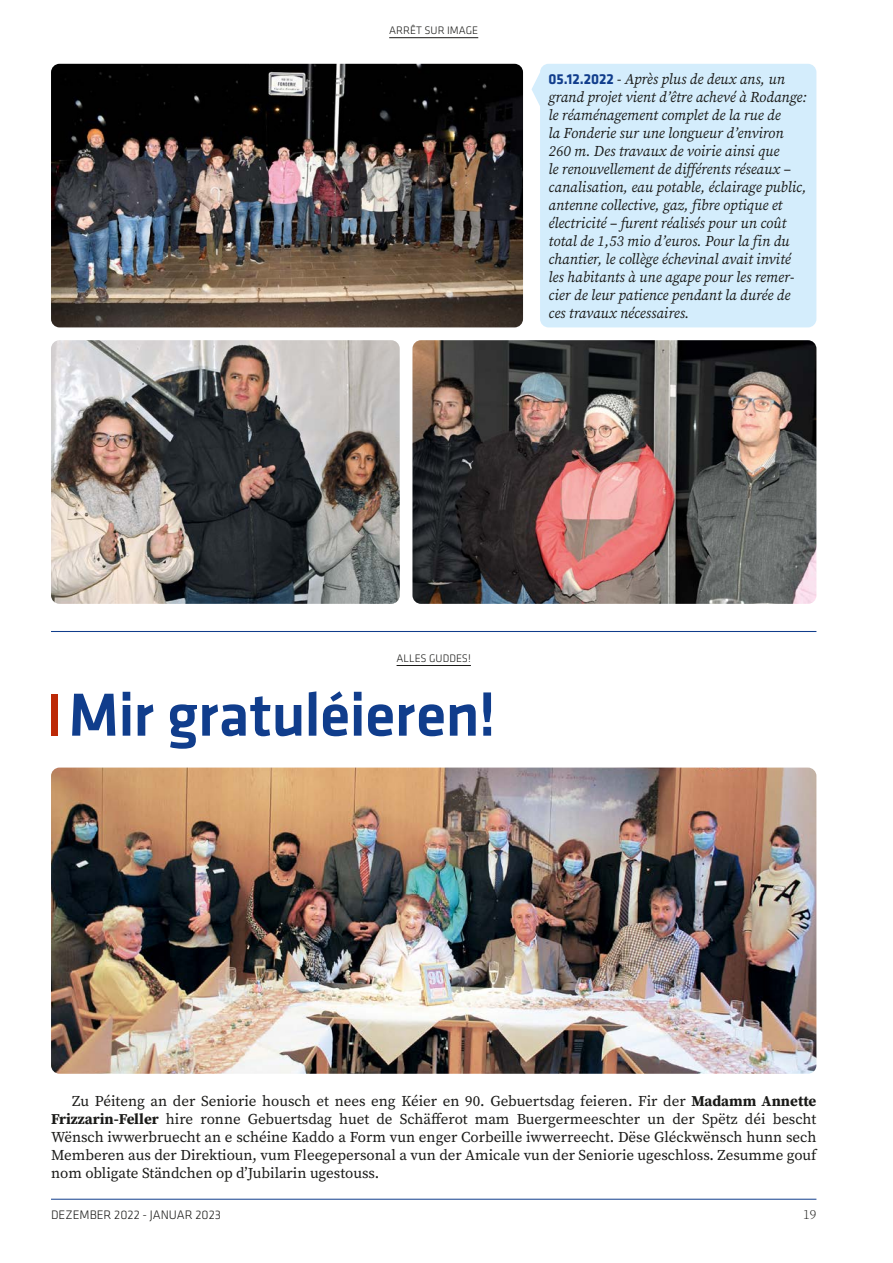
<style>
.page{position:relative;width:893px;height:1263px;background:#fff}
.page>*{position:absolute;margin:0;border:0;box-sizing:border-box;transform-origin:0 0}
.t1{font:500 63px "Klavika";letter-spacing:-.01em;color:#103d8c}
.t2{font:italic 15px/18px "Source Serif Pro";color:#1a1a18}
.t3{font:15px/18px "Source Serif Pro";color:#1a1a18;text-align:justify}
.t4{font:300 13.5px "Source Serif Pro";color:#1a1a18}
.t5{font:300 12.75px "Klavika";color:#1a1a18}
.t6{font:300 11.25px "Klavika";color:#1a1a18}
.s1{font-family:"Klavika";font-weight:700;font-style:normal;color:#103d8c}
.s2{font-weight:700}
</style>
<div class="page">
<hr style="left:51px;top:1199px;width:765px;height:1px;background:#103d8c">
<hr style="left:389px;top:37px;width:89px;height:1px;background:#1a1a18">
<hr style="left:397px;top:665px;width:74px;height:1px;background:#1a1a18">
<div style="left:51px;top:694px;width:6px;height:42px;background:#bc2906"></div>
<img style="left:51px;top:767px;width:765px;height:307px">
<hr style="left:51px;top:631px;width:765px;height:1px;background:#103d8c">
<img style="left:51px;top:64px;width:472px;height:263px">
<img style="left:51px;top:340px;width:349px;height:264px">
<img style="left:412px;top:340px;width:404px;height:264px">
<div style="left:540px;top:64px;width:276px;height:263px;background:#d4edfc;border-radius:9px"></div>
<svg style="left:531px;top:73px;width:9px;height:33px"></svg>
<p class="t6" style="left:389px;top:24px;width:91px">ARRÊT SUR IMAGE</p>
<p class="t2" style="left:549px;top:70px;width:260px"><span class="s1">05.12.2022</span> - Après plus de deux ans, un grand projet vient d’être achevé à Rodange: le réaménagement complet de la rue de<br>la Fonderie sur une longueur d’environ 260 m. Des travaux de voirie ainsi que<br>le renouvellement de différents réseaux – canalisation, eau potable, éclairage public, antenne collective, gaz, fibre optique et électricité – furent réalisés pour un coût total de 1,53 mio d’euros. Pour la fin du chantier, le collège échevinal avait invité les habitants à une agape pour les remer&shy;cier de leur patience pendant la durée de ces travaux nécessaires.</p>
<p class="t6" style="left:397px;top:652px;width:76px">ALLES GUDDES!</p>
<h1 class="t1" style="left:68px;top:680px;width:430px">Mir gratuléieren!</h1>
<p class="t3" style="left:51px;top:1092px;width:767px;text-indent:21px">Zu Péiteng an der Seniorie housch et nees eng Kéier en 90. Gebuertsdag feieren. Fir der <span class="s2">Madamm Annette Frizzarin-Feller</span> hire ronne Gebuertsdag huet de Schäfferot mam Buergermeeschter un der Spëtz déi bescht Wënsch iwwerbruecht an e schéine Kaddo a Form vun enger Corbeille iwwerreecht. Dëse Gléckwënsch hunn sech Memberen aus der Direktioun, vum Fleegepersonal a vun der Amicale vun der Seniorie ugeschloss. Zesumme gouf nom obligate Ständchen op dʼJubilarin ugestouss.</p>
<p class="t5" style="left:51px;top:1208px;width:172px">DEZEMBER 2022 - JANUAR 2023</p>
<p class="t4" style="left:803px;top:1206px;width:15px">19</p>
</div>
